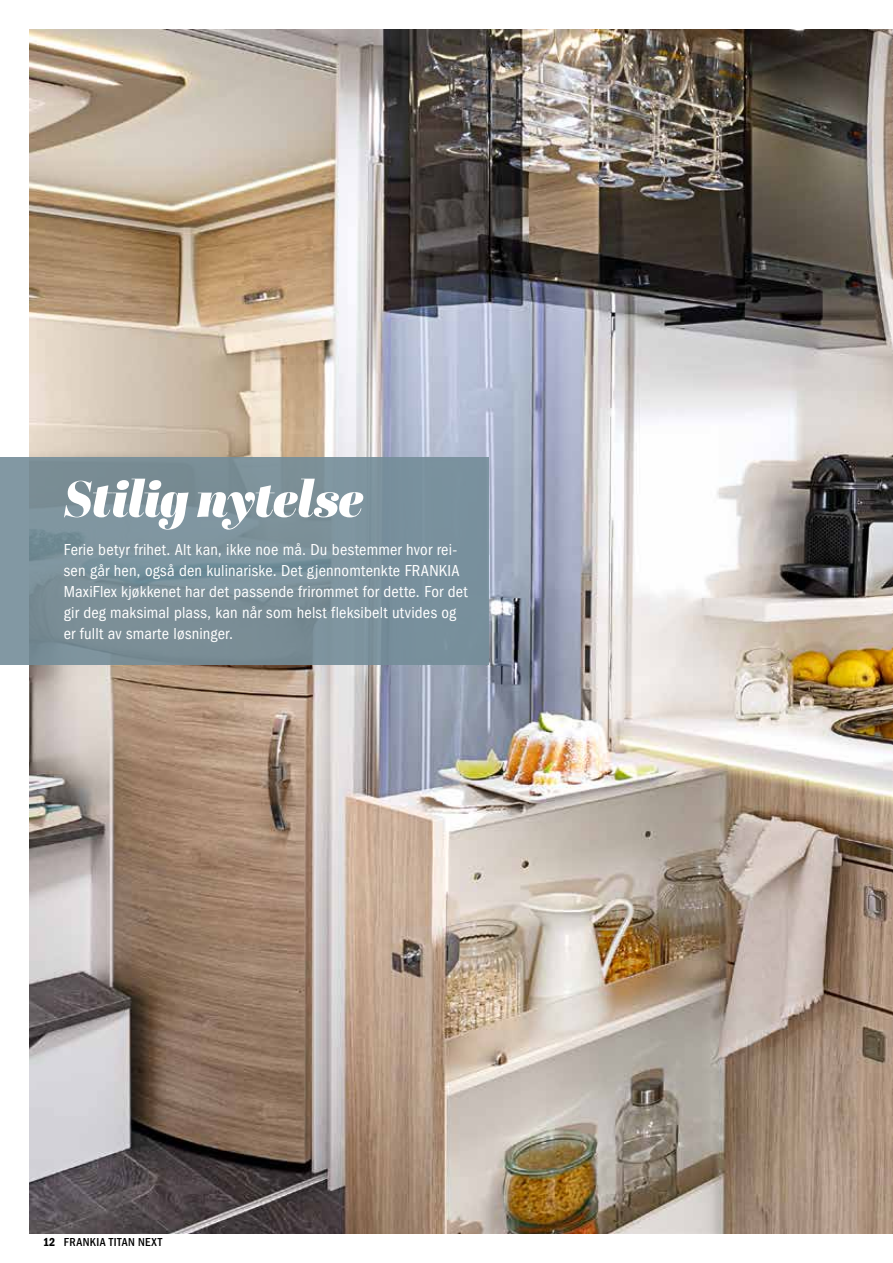
<style>
.page{position:relative;width:893px;height:1263px;background:#fff}
.page>*{position:absolute;margin:0;border:0;box-sizing:border-box;transform-origin:0 0}
.t1{font:italic 51px "Abril Display Bl";letter-spacing:-.01em;color:#fff}
.t2{font:condensed 16.5px/21px "Franklin Gothic";letter-spacing:.01em;color:#fff}
.t3{font:500 condensed 12px "Franklin Gothic";letter-spacing:.04em;color:#000}
.s1{font-weight:600}
</style>
<div class="page">
<img style="left:30px;top:30px;width:863px;height:1203px">
<div style="left:0;top:457px;width:489px;height:207px;background:#748d99"></div>
<h1 class="t1" style="left:64px;top:463px;width:301px">Stilig nytelse</h1>
<p class="t2" style="left:64px;top:539px;width:405px">Ferie betyr frihet. Alt kan, ikke noe må. Du bestemmer hvor rei&shy;sen går hen, også den kulinariske. Det gjennomtenkte FRANKIA MaxiFlex kjøkkenet har det passende frirommet for dette. For det gir deg maksimal plass, kan når som helst fleksibelt utvides og er fullt av smarte løsninger.</p>
<p class="t3" style="left:43px;top:1236px;width:121px"><span class="s1">12</span> FRANKIA TITAN NEXT</p>
</div>
